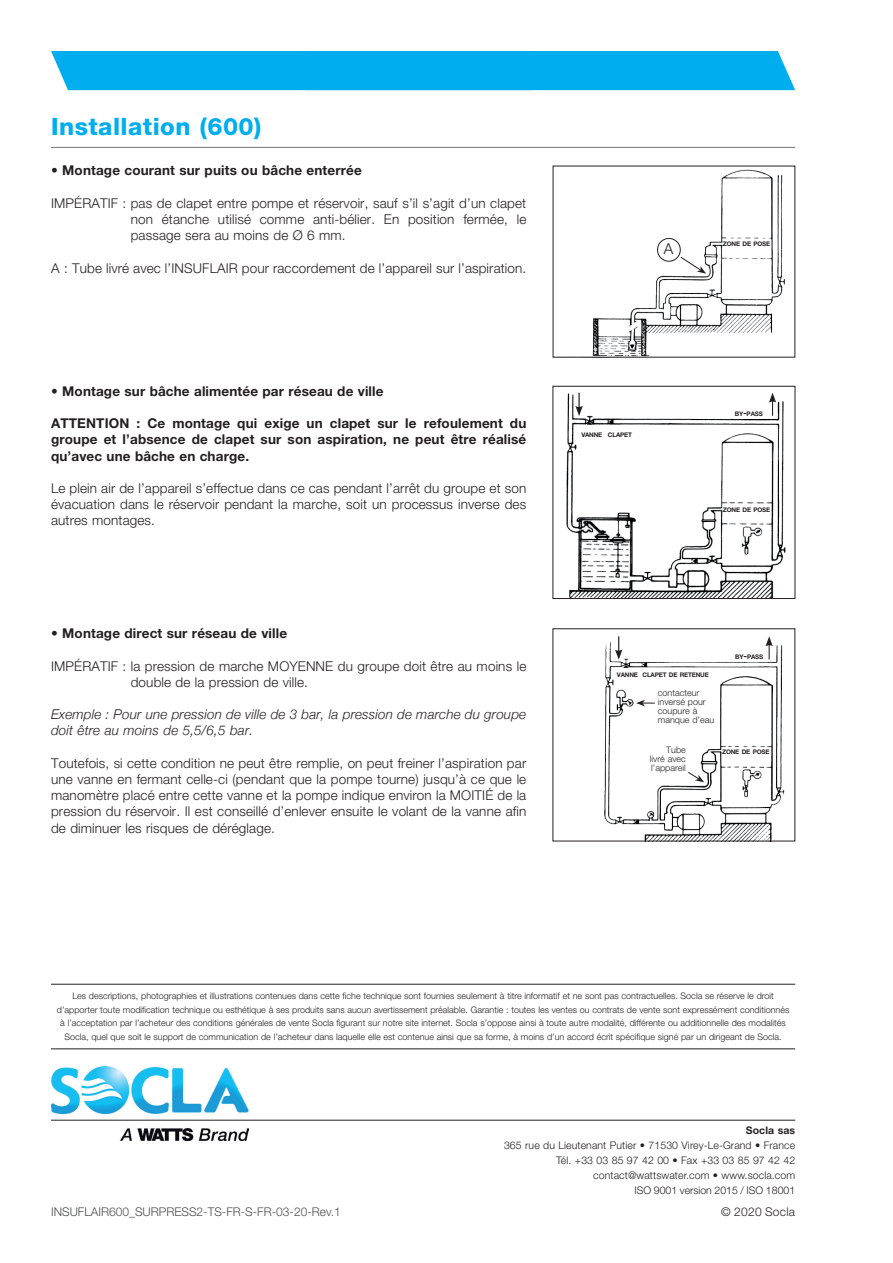
<style>
.page{position:relative;width:893px;height:1263px;background:#fff}
.page>*{position:absolute;margin:0;border:0;box-sizing:border-box;transform-origin:0 0}
.t1{font:800 24px "Helvetica Neue LT Std";letter-spacing:.02em;color:#00aeef}
.t2{font:300 15px "Helvetica Neue LT Std";color:#231f20}
.t3{font:300 13.5px/16.2px "Helvetica Neue LT Std";letter-spacing:.01em;color:#231f20;text-align:justify}
.t4{font:700 13.5px/16.2px "Helvetica Neue LT Std";letter-spacing:.01em;color:#231f20;text-align:justify}
.t5{font:italic 300 13.5px/16.2px "Helvetica Neue";letter-spacing:.01em;color:#231f20}
.t6{font:300 12px "Helvetica Neue LT Std";color:#4b4c4d}
.t7{font:300 12px "Helvetica Neue LT Std";letter-spacing:.02em;color:#231f20}
.t8{font:300 10.5px/15px "Helvetica Neue LT Std";letter-spacing:.01em;color:#231f20;text-align:right}
.t9{font:700 10.5px "Helvetica Neue LT Std";letter-spacing:.01em;color:#231f20}
.t10{font:300 9px/9px "Helvetica Neue LT Std";color:#231f20;text-align:center}
.t11{font:700 6.3px "Helvetica Neue LT Std";letter-spacing:-.03em;color:#231f20}
.s1{font-size:9px}
</style>
<div class="page">
<div style="left:51px;top:51px;width:744px;height:39px;background:#00aeef"></div>
<hr style="left:51px;top:984px;width:744px;height:1px;background:#231f20">
<hr style="left:51px;top:1048px;width:744px;height:1px;background:#231f20">
<img style="left:51px;top:1066px;width:197px;height:75px">
<hr style="left:51px;top:1120px;width:744px;height:1px;background:#231f20">
<hr style="left:51px;top:147px;width:744px;height:1px;background:#757679">
<img style="left:566px;top:392px;width:220px;height:205px">
<div style="left:553px;top:386px;width:242px;height:213px;border:1px solid #231f20"></div>
<div style="left:735px;top:409px;width:30px;height:7px;background:#fff"></div>
<div style="left:723px;top:505px;width:47px;height:6px;background:#fff"></div>
<div style="left:608px;top:430px;width:33px;height:7px;background:#fff"></div>
<div style="left:581px;top:430px;width:21px;height:7px;background:#fff"></div>
<svg style="left:575px;top:393px;width:8px;height:23px"></svg>
<svg style="left:769px;top:393px;width:7px;height:23px"></svg>
<img style="left:592px;top:169px;width:193px;height:186px">
<div style="left:657px;top:238px;width:23px;height:23px;background:#fff;border-radius:50%"></div>
<div style="left:657px;top:238px;width:24px;height:24px;border:1px solid #231f20;border-radius:50%"></div>
<svg style="left:680px;top:257px;width:26px;height:17px"></svg>
<img style="left:604px;top:642px;width:181px;height:197px">
<svg style="left:615px;top:636px;width:7px;height:24px"></svg>
<svg style="left:765px;top:636px;width:8px;height:23px"></svg>
<div style="left:643px;top:670px;width:66px;height:7px;background:#fff"></div>
<div style="left:735px;top:653px;width:28px;height:6px;background:#fff"></div>
<div style="left:617px;top:670px;width:21px;height:7px;background:#fff"></div>
<svg style="left:688px;top:772px;width:16px;height:10px"></svg>
<svg style="left:636px;top:700px;width:19px;height:6px"></svg>
<h1 class="t1" style="left:51px;top:112px;width:212px">Installation (600)</h1>
<p class="t4" style="left:51px;top:162px;width:312px">• Montage courant sur puits ou bâche enterrée</p>
<p class="t3" style="left:131px;top:195px;width:397px;text-indent:-80px">IMPÉRATIF : pas de clapet entre pompe et réservoir, sauf s’il s’agit d’un clapet non étanche utilisé comme anti-bélier. En position fermée, le passage sera au moins de Ø 6 mm.</p>
<p class="t3" style="left:51px;top:259px;width:477px">A : Tube livré avec l’INSUFLAIR pour raccordement de l’appareil sur l’aspiration.</p>
<p class="t4" style="left:51px;top:382px;width:334px">• Montage sur bâche alimentée par réseau de ville</p>
<p class="t4" style="left:51px;top:415px;width:477px">ATTENTION : Ce montage qui exige un clapet sur le refoulement du groupe et l’absence de clapet sur son aspiration, ne peut être réalisé qu’avec une bâche en charge.</p>
<p class="t3" style="left:51px;top:480px;width:477px">Le plein air de l’appareil s’effectue dans ce cas pendant l’arrêt du groupe et son évacuation dans le réservoir pendant la marche, soit un processus inverse des autres montages.</p>
<p class="t4" style="left:51px;top:625px;width:237px">• Montage direct sur réseau de ville</p>
<p class="t3" style="left:131px;top:657px;width:397px;text-indent:-80px">IMPÉRATIF : la pression de marche MOYENNE du groupe doit être au moins le double de la pression de ville.</p>
<p class="t5" style="left:51px;top:705px;width:477px">Exemple : Pour une pression de ville de 3 bar, la pression de marche du groupe doit être au moins de 5,5/6,5 bar.</p>
<p class="t3" style="left:51px;top:755px;width:477px">Toutefois, si cette condition ne peut être remplie, on peut freiner l’aspiration par une vanne en fermant celle-ci (pendant que la pompe tourne) jusqu’à ce que le manomètre placé entre cette vanne et la pompe indique environ la MOITIÉ de la pression du réservoir. Il est conseillé d’enlever ensuite le volant de la vanne afin de diminuer les risques de déréglage.</p>
<p class="t2" style="left:664px;top:240px;width:11px">A</p>
<p class="t11" style="left:723px;top:240px;width:49px">ZONE DE POSE</p>
<p class="t11" style="left:581px;top:431px;width:52px">VANNE CLAPET</p>
<p class="t11" style="left:735px;top:410px;width:29px">BY<span class="s1">-</span>PASS</p>
<p class="t11" style="left:723px;top:505px;width:49px">ZONE DE POSE</p>
<p class="t11" style="left:643px;top:671px;width:68px">CLAPET DE RETENUE</p>
<p class="t11" style="left:617px;top:671px;width:22px">VANNE</p>
<p class="t11" style="left:735px;top:653px;width:29px">BY<span class="s1">-</span>PASS</p>
<p class="t10" style="left:658px;top:688px;width:58px;text-align:left">contacteur inversé pour coupure à manque d’eau</p>
<p class="t10" style="left:650px;top:745px;width:37px;text-align:justify;text-indent:16px">Tube livré avec l’appareil</p>
<p class="t11" style="left:722px;top:748px;width:49px">ZONE DE POSE</p>
<p class="t10" style="left:57px;top:989px;width:734px;line-height:13.5px">Les descriptions, photographies et illustrations contenues dans cette fiche technique sont fournies seulement à titre informatif et ne sont pas contractuelles. Socla se réserve le droit d’apporter toute modification technique ou esthétique à ses produits sans aucun avertissement préalable. Garantie : toutes les ventes ou contrats de vente sont expressément conditionnés à l’acceptation par l’acheteur des conditions générales de vente Socla figurant sur notre site internet. Socla s’oppose ainsi à toute autre modalité, différente ou additionnelle des modalités Socla, quel que soit le support de communication de l’acheteur dans laquelle elle est contenue ainsi que sa forme, à moins d’un accord écrit spécifique signé par un dirigeant de Socla.</p>
<p class="t6" style="left:51px;top:1204px;width:291px">INSUFLAIR600_SURPRESS2-TS-FR-S-FR-03-20-Rev.1</p>
<p class="t9" style="left:746px;top:1124px;width:51px">Socla sas</p>
<p class="t8" style="left:504px;top:1137px;width:293px">365 rue du Lieutenant Putier • 71530 Virey-Le-Grand • France Tél. +33 03 85 97 42 00 • Fax +33 03 85 97 42 42 contact@wattswater.com • www.socla.com<br>ISO 9001 version 2015 / ISO 18001</p>
<p class="t7" style="left:721px;top:1204px;width:75px">© 2020 Socla</p>
</div>
